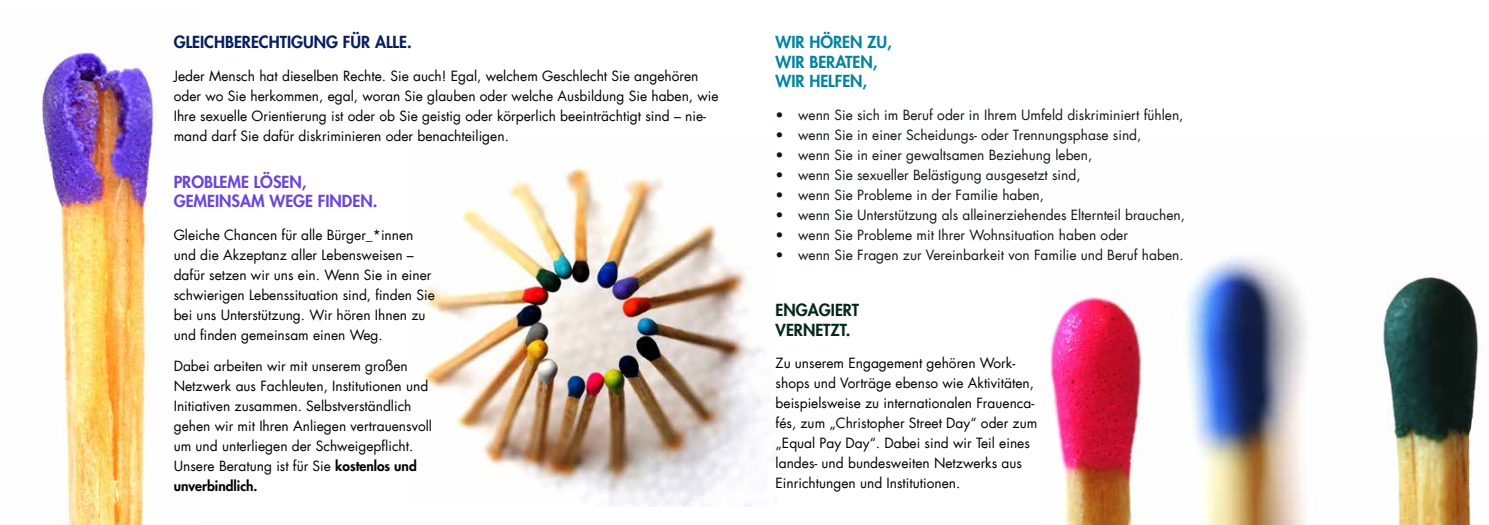
<style>
.page{position:relative;width:1489px;height:525px;background:#fff}
.page>*{position:absolute;margin:0;border:0;box-sizing:border-box;transform-origin:0 0}
.t1{font:700 16.25px/19.5px "Giessen Futura";color:#6b44db}
.t2{font:700 16.25px/19.5px "Giessen Futura";color:#0184a0}
.t3{font:700 16.25px "Giessen Futura";color:#051e60}
.t4{font:700 16.25px/19.5px "Giessen Futura";color:#032816}
.t5{font:13.75px/20px "Giessen Futura";color:#000}
.t6{font:13.75px "Giessen Futura";color:#0f1815}
.s1{font-weight:700}
</style>
<div class="page">
<img style="left:420px;top:166px;width:356px;height:340px">
<img style="left:41px;top:51px;width:116px;height:473px">
<img style="left:1045px;top:257px;width:436px;height:267px">
<p class="t3" style="left:174px;top:32px;width:239px">GLEICHBERECHTIGUNG FÜR ALLE.</p>
<p class="t5" style="left:174px;top:66px;width:546px">Jeder Mensch hat dieselben Rechte. Sie auch! Egal, welchem Geschlecht Sie angehören oder wo Sie herkommen, egal, woran Sie glauben oder welche Ausbildung Sie haben, wie Ihre sexuelle Orientierung ist oder ob Sie geistig oder körperlich beeinträchtigt sind – nie&shy;mand darf Sie dafür diskriminieren oder benachteiligen.</p>
<p class="t1" style="left:174px;top:172px;width:205px">PROBLEME LÖSEN,<br>GEMEINSAM WEGE FINDEN.</p>
<p class="t5" style="left:174px;top:225px;width:263px">Gleiche Chancen für alle Bürger_*innen und die Akzeptanz aller Lebensweisen – dafür setzen wir uns ein. Wenn Sie in einer schwierigen Lebenssituation sind, finden Sie bei uns Unterstützung. Wir hören Ihnen zu und finden gemeinsam einen Weg.</p>
<p class="t5" style="left:174px;top:356px;width:260px">Dabei arbeiten wir mit unserem großen Netzwerk aus Fachleuten, Institutionen und Initiativen zusammen. Selbstverständlich gehen wir mit Ihren Anliegen vertrauensvoll um und unterliegen der Schweigepflicht.<br>Unsere Beratung ist für Sie <span class="s1">kostenlos und unverbindlich.</span></p>
<p class="t2" style="left:775px;top:33px;width:118px">WIR HÖREN ZU,<br>WIR BERATEN,<br>WIR HELFEN,</p>
<p class="t6" style="left:775px;top:106px;width:409px">• wenn Sie sich im Beruf oder in Ihrem Umfeld diskriminiert fühlen,</p>
<p class="t6" style="left:775px;top:126px;width:367px">• wenn Sie in einer Scheidungs- oder Trennungsphase sind,</p>
<p class="t6" style="left:775px;top:146px;width:318px">• wenn Sie in einer gewaltsamen Beziehung leben,</p>
<p class="t6" style="left:775px;top:166px;width:306px">• wenn Sie sexueller Belästigung ausgesetzt sind,</p>
<p class="t6" style="left:775px;top:186px;width:270px">• wenn Sie Probleme in der Familie haben,</p>
<p class="t6" style="left:775px;top:206px;width:411px">• wenn Sie Unterstützung als alleinerziehendes Elternteil brauchen,</p>
<p class="t6" style="left:775px;top:226px;width:354px">• wenn Sie Probleme mit Ihrer Wohnsituation haben oder</p>
<p class="t6" style="left:775px;top:246px;width:409px">• wenn Sie Fragen zur Vereinbarkeit von Familie und Beruf haben.</p>
<p class="t4" style="left:775px;top:300px;width:85px">ENGAGIERT<br>VERNETZT.</p>
<p class="t5" style="left:775px;top:353px;width:263px">Zu unserem Engagement gehören Work&shy;shops und Vorträge ebenso wie Aktivitäten, beispielsweise zu internationalen Frauenca&shy;fés, zum „Christopher Street Day“ oder zum „Equal Pay Day“. Dabei sind wir Teil eines landes- und bundesweiten Netzwerks aus Einrichtungen und Institutionen.</p>
</div>
